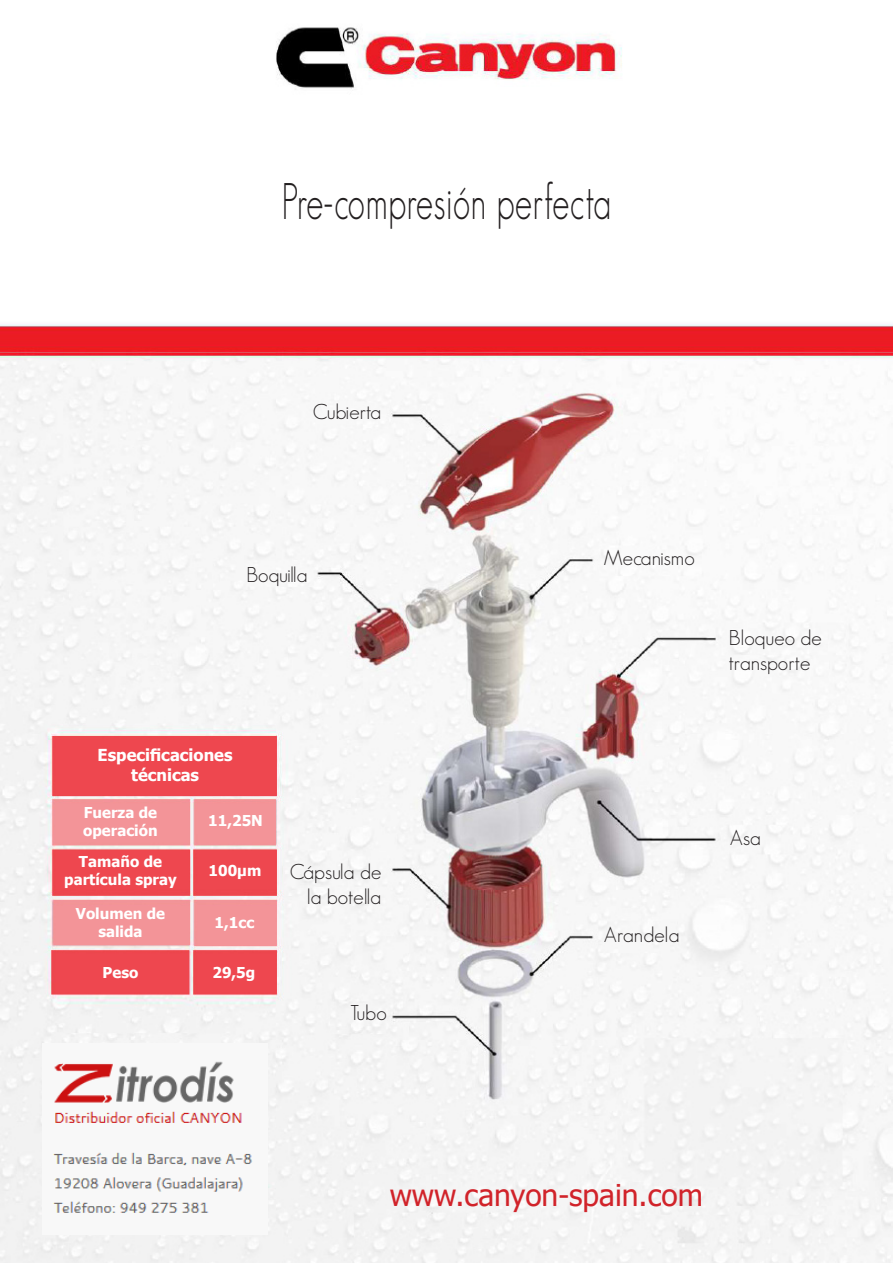
<style>
.page{position:relative;width:893px;height:1263px;background:#fff}
.page>*{position:absolute;margin:0;border:0;box-sizing:border-box;transform-origin:0 0}
.t1{font:300 50.4px "Geosans";letter-spacing:.02em;color:#231f20;scale:.68 1}
.t2{font:30px "Tahoma";color:#d1232a}
.t3{font:300 21px/25.2px "Geosans";color:#231f20;text-align:right}
.t4{font:700 16.5px "Tahoma";color:#fff}
.t5{font:700 15px "Tahoma";color:#fff}
</style>
<div class="page">
<img style="left:0;top:27px;width:893px;height:1236px">
<img style="left:43px;top:1044px;width:225px;height:191px">
<p class="t1" style="left:282px;top:173px;width:485px">Pre-compresión perfecta</p>
<p class="t3" style="left:313px;top:400px;width:70px">Cubierta</p>
<p class="t3" style="left:247px;top:562px;width:63px">Boquilla</p>
<p class="t4" style="left:98px;top:743px;width:136px">Especificaciones</p>
<p class="t4" style="left:131px;top:763px;width:69px">técnicas</p>
<p class="t5" style="left:84px;top:802px;width:75px">Fuerza de</p>
<p class="t5" style="left:83px;top:820px;width:76px">operación</p>
<p class="t5" style="left:79px;top:851px;width:85px">Tamaño de</p>
<p class="t5" style="left:64px;top:869px;width:114px">partícula spray</p>
<p class="t5" style="left:76px;top:903px;width:91px">Volumen de</p>
<p class="t5" style="left:98px;top:921px;width:46px">salida</p>
<p class="t5" style="left:208px;top:810px;width:56px">11,25N</p>
<p class="t5" style="left:209px;top:860px;width:54px">100μm</p>
<p class="t5" style="left:215px;top:912px;width:41px">1,1cc</p>
<p class="t5" style="left:103px;top:962px;width:37px">Peso</p>
<p class="t5" style="left:212px;top:962px;width:44px">29,5g</p>
<p class="t3" style="left:290px;top:859px;width:93px">Cápsula de la botella</p>
<p class="t3" style="left:350px;top:1000px;width:38px">Tubo</p>
<p class="t3" style="left:604px;top:545px;width:92px">Mecanismo</p>
<p class="t3" style="left:729px;top:625px;width:95px">Bloqueo de</p>
<p class="t3" style="left:729px;top:650px;width:83px">transporte</p>
<p class="t3" style="left:604px;top:922px;width:77px">Arandela</p>
<p class="t3" style="left:730px;top:825px;width:32px">Asa</p>
<p class="t2" style="left:390px;top:1175px;width:315px">www.canyon-spain.com</p>
</div>
